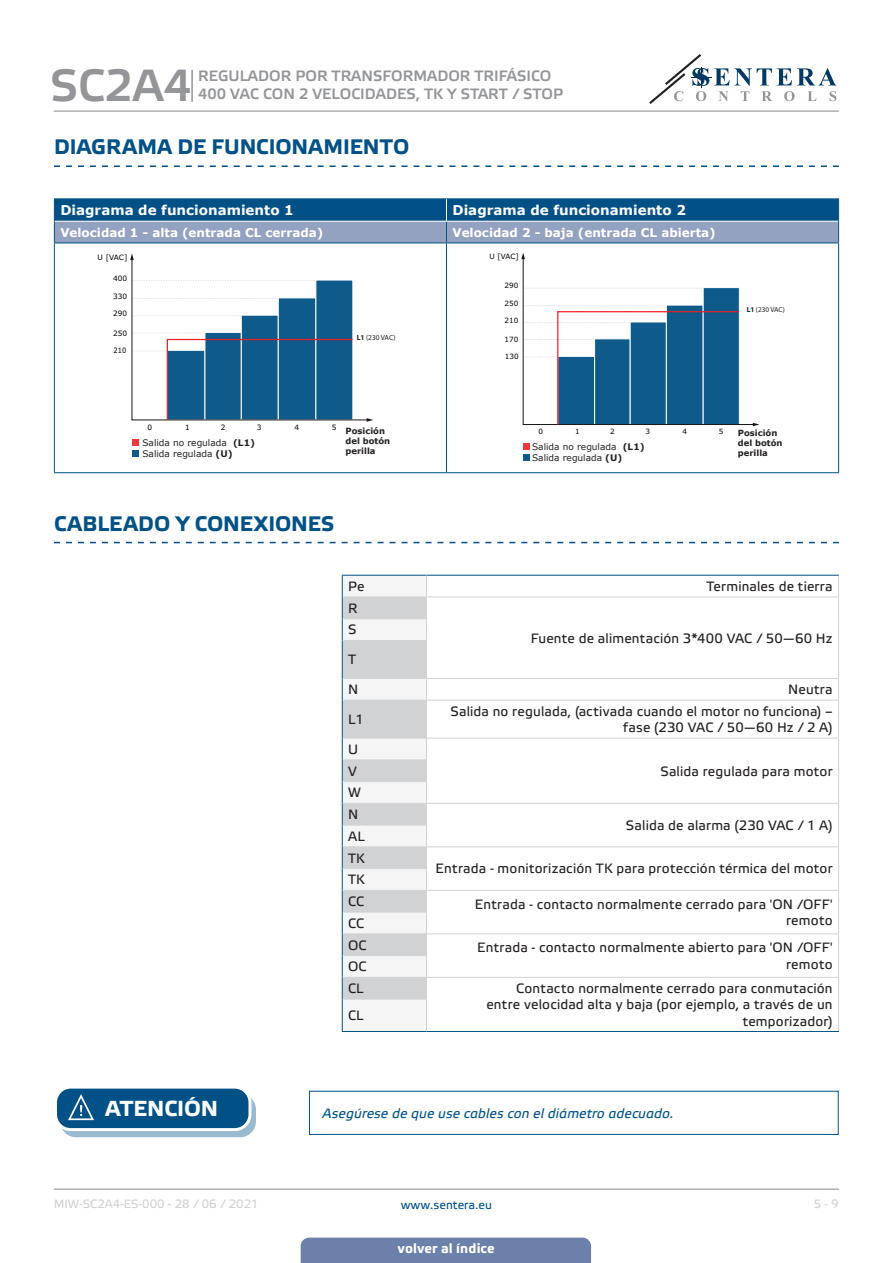
<style>
.page{position:relative;width:893px;height:1263px;background:#fff}
.page>*{position:absolute;margin:0;border:0;box-sizing:border-box;transform-origin:0 0}
.t1{font:45px "Etelka Medium Pro";color:#939598}
.t2{font:700 21.75px "Etelka Text Pro";letter-spacing:-.005em;color:#fff}
.t3{font:700 21px "Etelka Text Pro";letter-spacing:.005em;color:#015186}
.t4{font:15px/18px "Etelka Medium Pro";color:#939598}
.table_text{font:13.5px/16.2px "Etelka Text Pro";letter-spacing:.015em;color:#231f20;text-align:right}
.head-table{font:700 13.5px "Verdana";color:#fff}
.attention{font:italic 13.5px "Etelka Text Pro";letter-spacing:.01em;color:#015186}
.Body_text{font:13.5px "Etelka Text Pro";color:#231f20}
.t5{font:700 13.5px "Etelka Text Pro";letter-spacing:.01em;color:#fff}
.head-table-2{font:700 12px "Verdana";color:#fff}
.t6{font:12px "Etelka Text Pro";color:#d1d2d4}
.t7{font:12px "Etelka Text Pro";color:#015186}
.t8{font:9px "Verdana";color:#231f20}
.t9{font:700 8.4px/10.2px "Verdana";color:#231f20}
.t10{font:7.35px "Verdana";color:#000001}
.t11{font:7.35px "Myriad Pro";letter-spacing:-.005em;color:#231f20}
.t12{font:7.35px "Verdana";color:#000001;scale:.91 1}
.t13{font:7.2px "Verdana";color:#000001}
.t14{font:7.2px "Myriad Pro";letter-spacing:-.005em;color:#231f20}
.s1{font-weight:700}
</style>
<div class="page">
<hr style="left:54px;top:111px;width:785px;height:1px;background:#939598">
<hr style="left:54px;top:1188px;width:785px;height:2px;background:#939598">
<svg style="left:649px;top:54px;width:187px;height:50px"></svg>
<div style="left:301px;top:1237px;width:290px;height:26px;background:#6c81aa"></div>
<hr style="left:191px;top:70px;width:2px;height:32px;background:#939598">
<svg style="left:54px;top:165px;width:785px;height:2px"></svg>
<svg style="left:54px;top:542px;width:785px;height:1px"></svg>
<hr style="left:54px;top:243px;width:1px;height:229px;background:#015186">
<hr style="left:54px;top:198px;width:392px;height:1px;background:#015186">
<hr style="left:446px;top:198px;width:393px;height:1px;background:#015186">
<hr style="left:446px;top:243px;width:1px;height:229px;background:#015186">
<hr style="left:838px;top:243px;width:1px;height:229px;background:#015186">
<hr style="left:54px;top:243px;width:392px;height:1px;background:#015186">
<hr style="left:54px;top:472px;width:392px;height:1px;background:#015186">
<hr style="left:446px;top:472px;width:393px;height:1px;background:#015186">
<svg style="left:54px;top:199px;width:785px;height:44px;background:#4c7ba5"></svg>
<hr style="left:446px;top:243px;width:393px;height:1px;background:#015186">
<svg style="left:130px;top:253px;width:243px;height:169px"></svg>
<div style="left:132px;top:450px;width:7px;height:7px;background:#0d5a8b"></div>
<div style="left:132px;top:439px;width:7px;height:7px;background:#ee393c"></div>
<svg style="left:521px;top:253px;width:238px;height:173px"></svg>
<div style="left:523px;top:454px;width:7px;height:7px;background:#0d5a8b"></div>
<div style="left:523px;top:443px;width:7px;height:7px;background:#ee393c"></div>
<svg style="left:427px;top:596px;width:411px;height:339px"></svg>
<hr style="left:342px;top:575px;width:84px;height:1px;background:#015186">
<hr style="left:426px;top:575px;width:413px;height:1px;background:#015186">
<hr style="left:342px;top:1031px;width:84px;height:1px;background:#015186">
<hr style="left:426px;top:597px;width:413px;height:1px;background:#d1d2d4">
<svg style="left:838px;top:576px;width:1px;height:64px"></svg>
<hr style="left:838px;top:640px;width:1px;height:38px;background:#d1d2d4">
<hr style="left:426px;top:678px;width:413px;height:1px;background:#d1d2d4">
<svg style="left:838px;top:679px;width:1px;height:21px"></svg>
<hr style="left:426px;top:700px;width:413px;height:1px;background:#d1d2d4">
<hr style="left:838px;top:700px;width:1px;height:38px;background:#d1d2d4">
<hr style="left:426px;top:738px;width:413px;height:1px;background:#d1d2d4">
<svg style="left:838px;top:739px;width:1px;height:260px"></svg>
<hr style="left:838px;top:999px;width:1px;height:32px;background:#d1d2d4">
<hr style="left:426px;top:803px;width:413px;height:1px;background:#d1d2d4">
<hr style="left:426px;top:846px;width:413px;height:1px;background:#d1d2d4">
<hr style="left:426px;top:890px;width:413px;height:1px;background:#d1d2d4">
<hr style="left:426px;top:933px;width:413px;height:1px;background:#d1d2d4">
<hr style="left:426px;top:977px;width:413px;height:1px;background:#d1d2d4">
<svg style="left:342px;top:576px;width:85px;height:455px"></svg>
<hr style="left:343px;top:999px;width:84px;height:1px;background:#d1d2d4">
<hr style="left:426px;top:999px;width:1px;height:32px;background:#d1d2d4">
<hr style="left:426px;top:1031px;width:413px;height:1px;background:#015186">
<div style="left:61px;top:1094px;width:194px;height:42px;background:#9abacf;border-radius:15px"></div>
<div style="left:60px;top:1093px;width:196px;height:44px;border:1px solid #015186;border-radius:15px"></div>
<div style="left:55px;top:1087px;width:195px;height:42px;background:#015186;border-radius:15px"></div>
<div style="left:54px;top:1085px;width:197px;height:46px;border:3px solid #fff;border-radius:15px"></div>
<svg style="left:67px;top:1094px;width:38px;height:36px"></svg>
<div style="left:309px;top:1091px;width:530px;height:44px;border:1px solid #015186"></div>
<h1 class="t1" style="left:50px;top:61px;width:143px">SC2A4</h1>
<p class="t4" style="left:198px;top:67px;width:366px">REGULADOR POR TRANSFORMADOR TRIFÁSICO<br>400 VAC CON 2 VELOCIDADES, TK Y START / STOP</p>
<p class="t3" style="left:54px;top:135px;width:357px">DIAGRAMA DE FUNCIONAMIENTO</p>
<p class="head-table" style="left:60px;top:201px;width:235px">Diagrama de funcionamiento 1</p>
<p class="head-table" style="left:452px;top:201px;width:235px">Diagrama de funcionamiento 2</p>
<p class="head-table-2" style="left:60px;top:224px;width:265px">Velocidad 1 - alta (entrada CL cerrada)</p>
<p class="head-table-2" style="left:452px;top:224px;width:265px">Velocidad 2 - baja (entrada CL abierta)</p>
<p class="t10" style="left:98px;top:252px;width:31px">U [VAC]</p>
<p class="t10" style="left:113px;top:273px;width:16px">400</p>
<p class="t10" style="left:113px;top:291px;width:16px">330</p>
<p class="t10" style="left:113px;top:308px;width:16px">290</p>
<p class="t10" style="left:113px;top:328px;width:16px">250</p>
<p class="t12" style="left:114px;top:346px;width:16px">210</p>
<p class="t11" style="left:357px;top:333px;width:40px"><span class="s1">L1</span> (230 VAC)</p>
<p class="t13" style="left:490px;top:251px;width:31px">U [VAC]</p>
<p class="t13" style="left:505px;top:281px;width:15px">290</p>
<p class="t13" style="left:505px;top:298px;width:15px">250</p>
<p class="t13" style="left:505px;top:315px;width:15px">210</p>
<p class="t13" style="left:505px;top:334px;width:15px">170</p>
<p class="t13" style="left:505px;top:352px;width:15px">130</p>
<p class="t14" style="left:747px;top:306px;width:40px"><span class="s1">L1</span> (230 VAC)</p>
<p class="t10" style="left:148px;top:422px;width:6px">0</p>
<p class="t10" style="left:185px;top:422px;width:6px">1</p>
<p class="t10" style="left:221px;top:422px;width:6px">2</p>
<p class="t10" style="left:257px;top:422px;width:6px">3</p>
<p class="t10" style="left:295px;top:422px;width:6px">4</p>
<p class="t10" style="left:332px;top:422px;width:6px">5</p>
<p class="t8" style="left:142px;top:437px;width:114px">Salida no regulada <span class="s1">(L1)</span></p>
<p class="t8" style="left:142px;top:447px;width:92px">Salida regulada <span class="s1">(U)</span></p>
<p class="t9" style="left:345px;top:426px;width:46px">Posición del botón perilla</p>
<p class="t13" style="left:538px;top:426px;width:6px">0</p>
<p class="t13" style="left:575px;top:426px;width:6px">1</p>
<p class="t13" style="left:610px;top:426px;width:6px">2</p>
<p class="t13" style="left:645px;top:426px;width:6px">3</p>
<p class="t13" style="left:682px;top:426px;width:6px">4</p>
<p class="t13" style="left:719px;top:426px;width:6px">5</p>
<p class="t8" style="left:532px;top:441px;width:114px">Salida no regulada <span class="s1">(L1)</span></p>
<p class="t8" style="left:532px;top:452px;width:92px">Salida regulada <span class="s1">(U)</span></p>
<p class="t9" style="left:738px;top:427px;width:46px">Posición del botón perilla</p>
<p class="t3" style="left:54px;top:512px;width:282px">CABLEADO Y CONEXIONES</p>
<p class="Body_text" style="left:348px;top:579px;width:18px">Pe</p>
<p class="table_text" style="left:707px;top:579px;width:128px">Terminales de tierra</p>
<p class="Body_text" style="left:348px;top:601px;width:11px">R</p>
<p class="table_text" style="left:531px;top:631px;width:303px">Fuente de alimentación 3*400 VAC / 50—60 Hz</p>
<p class="Body_text" style="left:348px;top:622px;width:10px">S</p>
<p class="Body_text" style="left:348px;top:652px;width:9px">T</p>
<p class="Body_text" style="left:348px;top:682px;width:12px">N</p>
<p class="table_text" style="left:788px;top:682px;width:46px">Neutra</p>
<p class="Body_text" style="left:348px;top:712px;width:17px">L1</p>
<p class="table_text" style="left:450px;top:704px;width:384px">Salida no regulada, (activada cuando el motor no funciona) – fase (230 VAC / 50—60 Hz / 2 A)</p>
<p class="Body_text" style="left:348px;top:742px;width:11px">U</p>
<p class="Body_text" style="left:348px;top:764px;width:10px">V</p>
<p class="table_text" style="left:660px;top:764px;width:174px">Salida regulada para motor</p>
<p class="Body_text" style="left:348px;top:785px;width:14px">W</p>
<p class="Body_text" style="left:348px;top:807px;width:12px">N</p>
<p class="table_text" style="left:626px;top:818px;width:208px">Salida de alarma (230 VAC / 1 A)</p>
<p class="Body_text" style="left:348px;top:829px;width:18px">AL</p>
<p class="Body_text" style="left:348px;top:851px;width:18px">TK</p>
<p class="table_text" style="left:436px;top:861px;width:398px">Entrada - monitorización TK para protección térmica del motor</p>
<p class="Body_text" style="left:348px;top:872px;width:18px">TK</p>
<p class="Body_text" style="left:348px;top:894px;width:18px">CC</p>
<p class="table_text" style="left:475px;top:897px;width:359px">Entrada - contacto normalmente cerrado para 'ON /OFF'</p>
<p class="Body_text" style="left:348px;top:916px;width:18px">CC</p>
<p class="table_text" style="left:786px;top:913px;width:48px">remoto</p>
<p class="Body_text" style="left:348px;top:938px;width:20px">OC</p>
<p class="table_text" style="left:477px;top:940px;width:357px">Entrada - contacto normalmente abierto para 'ON /OFF'</p>
<p class="Body_text" style="left:348px;top:959px;width:20px">OC</p>
<p class="table_text" style="left:786px;top:957px;width:48px">remoto</p>
<p class="Body_text" style="left:348px;top:981px;width:17px">CL</p>
<p class="table_text" style="left:486px;top:981px;width:348px">Contacto normalmente cerrado para conmutación entre velocidad alta y baja (por ejemplo, a través de un temporizador)</p>
<p class="Body_text" style="left:348px;top:1008px;width:17px">CL</p>
<p class="t2" style="left:105px;top:1096px;width:114px">ATENCIÓN</p>
<p class="attention" style="left:323px;top:1106px;width:353px">Asegúrese de que use cables con el diámetro adecuado.</p>
<p class="t6" style="left:54px;top:1197px;width:206px">MIW-SC2A4-ES-000 - 28 / 06 / 2021</p>
<p class="t7" style="left:401px;top:1198px;width:93px">www.sentera.eu</p>
<p class="t6" style="left:814px;top:1197px;width:27px">5 - 9</p>
<p class="t5" style="left:398px;top:1240px;width:98px">volver al índice</p>
</div>
